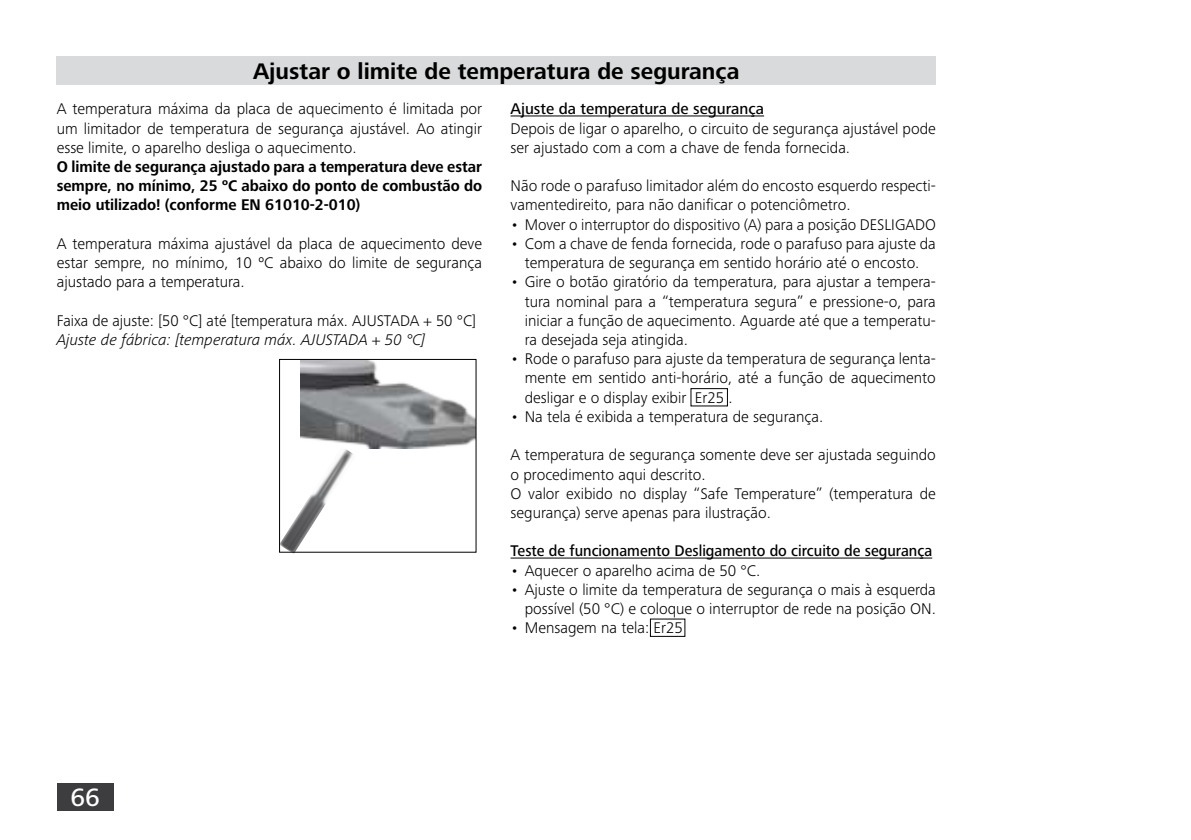
<style>
.page{position:relative;width:1191px;height:840px;background:#fff}
.page>*{position:absolute;margin:0;border:0;box-sizing:border-box;transform-origin:0 0}
.t1{font:500 26px "Frutiger Next IKA";color:#fff}
.t2{font:700 23.2px "Frutiger Next IKA";color:#000}
.t3{font:300 16px/19.2px "Frutiger Next IKA";color:#000;text-align:justify}
.t4{font:700 16px/19.2px "Frutiger Next IKA";color:#000;text-align:justify;scale:.95 1}
.t5{font:500 16px "Frutiger Next IKA";color:#000;scale:.95 1}
.t6{font:italic 300 16px "Frutiger Next IKA";color:#000}
.t7{font:500 16px "Frutiger Next IKA";color:#000}
</style>
<div class="page">
<div style="left:57px;top:782px;width:56px;height:28px;background:#3d3d3f"></div>
<div style="left:57px;top:57px;width:878px;height:28px;background:#d9dadb"></div>
<hr style="left:510px;top:115px;width:254px;height:1px;background:#000">
<hr style="left:510px;top:557px;width:422px;height:1px;background:#000">
<div style="left:691px;top:388px;width:36px;height:18px;border:1px solid #000"></div>
<img style="left:301px;top:361px;width:173px;height:87px">
<img style="left:279px;top:446px;width:77px;height:107px">
<div style="left:279px;top:359px;width:197px;height:193px;border:1px solid #000"></div>
<h2 class="t2" style="left:253px;top:59px;width:488px">Ajustar o limite de temperatura de segurança</h2>
<p class="t3" style="left:57px;top:99px;width:427px">A temperatura máxima da placa de aquecimento é limitada por um limitador de temperatura de segurança ajustável. Ao atingir esse limite, o aparelho desliga o aquecimento.</p>
<p class="t4" style="left:57px;top:157px;width:449px">O limite de segurança ajustado para a temperatura deve estar sempre, no mínimo, 25 ºC abaixo do ponto de combustão do meio utilizado! (conforme EN 61010-2-010)</p>
<p class="t3" style="left:57px;top:234px;width:427px">A temperatura máxima ajustável da placa de aquecimento deve estar sempre, no mínimo, 10 ºC abaixo do limite de segurança ajustado para a temperatura.</p>
<p class="t3" style="left:57px;top:310px;width:421px">Faixa de ajuste: [50 °C] até [temperatura máx. AJUSTADA + 50 °C]</p>
<p class="t6" style="left:57px;top:331px;width:370px">Ajuste de fábrica: [temperatura máx. AJUSTADA + 50 °C]</p>
<p class="t7" style="left:510px;top:102px;width:255px">Ajuste da temperatura de segurança</p>
<p class="t3" style="left:510px;top:118px;width:427px">Depois de ligar o aparelho, o circuito de segurança ajustável pode ser ajustado com a com a chave de fenda fornecida.</p>
<p class="t3" style="left:510px;top:176px;width:427px">Não rode o parafuso limitador além do encosto esquerdo respecti&shy;vamentedireito, para não danificar o potenciômetro.</p>
<p class="t3" style="left:510px;top:214px;width:427px">• Mover o interruptor do dispositivo (A) para a posição DESLIGADO</p>
<p class="t3" style="left:510px;top:234px;width:427px;text-align:center">• Com a chave de fenda fornecida, rode o parafuso para ajuste da temperatura de segurança em sentido horário até o encosto.</p>
<p class="t3" style="left:525px;top:272px;width:413px;text-indent:-14px">• Gire o botão giratório da temperatura, para ajustar a tempera&shy;tura nominal para a “temperatura segura” e pressione-o, para iniciar a função de aquecimento. Aguarde até que a temperatu&shy;ra desejada seja atingida.</p>
<p class="t3" style="left:525px;top:349px;width:413px;text-indent:-14px">• Rode o parafuso para ajuste da temperatura de segurança lenta&shy;mente em sentido anti-horário, até a função de aquecimento desligar e o display exibir Er25 .</p>
<p class="t3" style="left:510px;top:406px;width:314px">• Na tela é exibida a temperatura de segurança.</p>
<p class="t3" style="left:510px;top:445px;width:427px;text-align:left">A temperatura de segurança somente deve ser ajustada seguindo o procedimento aqui descrito.<br>O valor exibido no display “Safe Temperature” (temperatura de segurança) serve apenas para ilustração.</p>
<p class="t5" style="left:510px;top:544px;width:445px">Teste de funcionamento Desligamento do circuito de segurança</p>
<p class="t3" style="left:510px;top:560px;width:251px">• Aquecer o aparelho acima de 50 °C.</p>
<p class="t3" style="left:510px;top:579px;width:427px;text-align:right">• Ajuste o limite da temperatura de segurança o mais à esquerda possível (50 °C) e coloque o interruptor de rede na posição ON.</p>
<p class="t3" style="left:510px;top:618px;width:174px">• Mensagem na tela: Er25</p>
<h1 class="t1" style="left:70px;top:786px;width:31px">66</h1>
</div>
